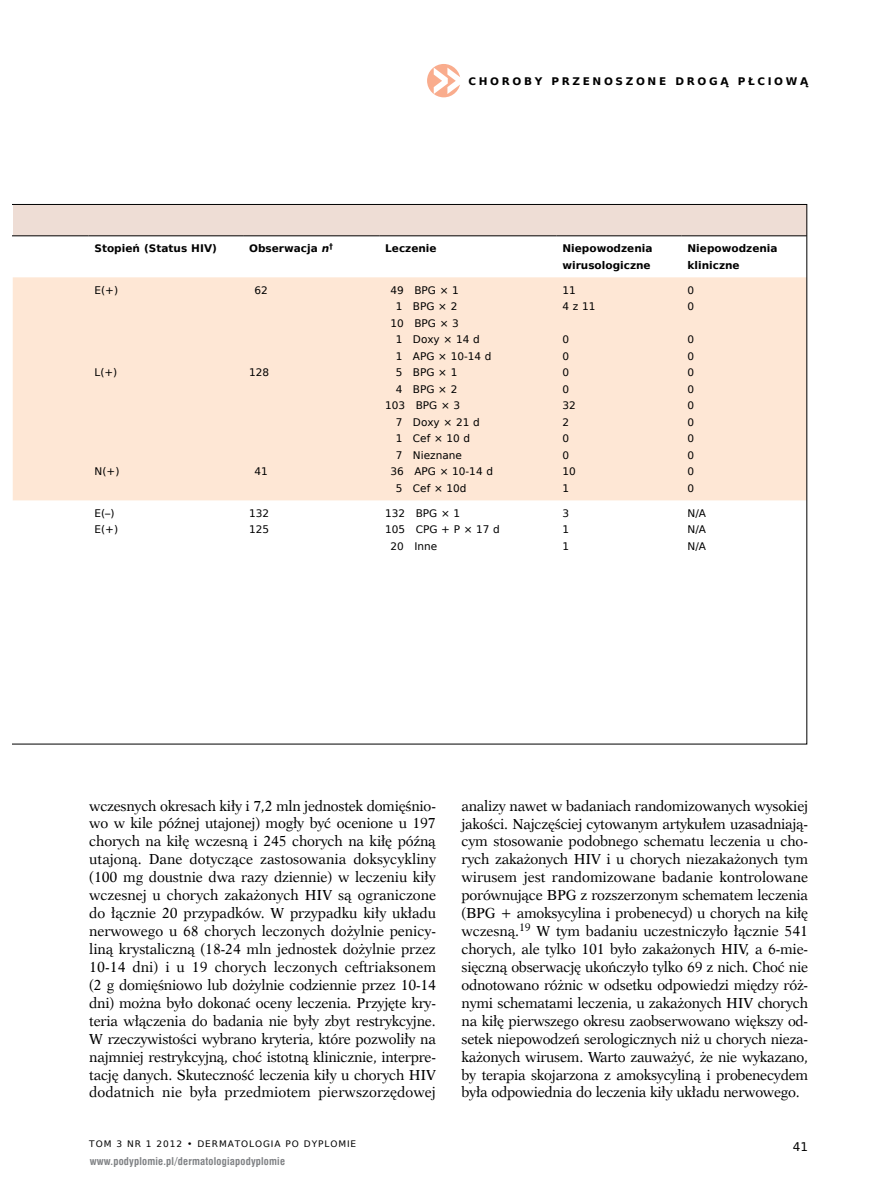
<style>
.page{position:relative;width:872px;height:1191px;background:#fff}
.page>*{position:absolute;margin:0;border:0;box-sizing:border-box;transform-origin:0 0}
.t1{font:14.55px/18px "Dutch 823 EU";letter-spacing:-.02em;color:#000;text-align:justify;scale:.96 1}
.t2{font:12px "Prima Sans EU";color:#000}
.t3{font:10.5px/16.5px "Prima Sans EU";color:#000}
.t4{font:700 10.5px/16.5px "Prima Sans EU";color:#000}
.t5{font:700 10.5px "Swis 721 Cn EU";letter-spacing:.02em;color:#808285}
.t6{font:700 10.5px "Prima Sans EU";letter-spacing:.25em;color:#000}
.t7{font:9px "Prima Sans EU";letter-spacing:.1em;color:#000}
.s1{font-style:italic}
</style>
<div class="page">
<div style="left:427px;top:64px;width:33px;height:33px;background:#f9ac8d;border-radius:50%"></div>
<svg style="left:434px;top:68px;width:26px;height:26px"></svg>
<svg style="left:13px;top:204px;width:794px;height:540px"></svg>
<p class="t6" style="left:468px;top:74px;width:341px">Choroby przenoszone drogą płCiową</p>
<p class="t4" style="left:94px;top:240px;width:124px">stopień (status hiV)</p>
<p class="t4" style="left:249px;top:240px;width:86px">obserwacja <span class="s1">n</span><sup>†</sup></p>
<p class="t4" style="left:385px;top:240px;width:53px">leczenie</p>
<p class="t4" style="left:562px;top:240px;width:92px">niepowodzenia wirusologiczne</p>
<p class="t4" style="left:687px;top:240px;width:92px">niepowodzenia kliniczne</p>
<p class="t3" style="left:95px;top:281px;width:25px">E(+)</p>
<p class="t3" style="left:390px;top:281px;width:70px">49 BPG × 1</p>
<p class="t3" style="left:396px;top:298px;width:63px">1 BPG × 2</p>
<p class="t3" style="left:390px;top:314px;width:70px">10 BPG × 3</p>
<p class="t3" style="left:396px;top:331px;width:85px">1 DOXY × 14 D</p>
<p class="t3" style="left:396px;top:347px;width:97px">1 APG × 10-14 D</p>
<p class="t3" style="left:396px;top:364px;width:63px">5 BPG × 1</p>
<p class="t3" style="left:396px;top:380px;width:63px">4 BPG × 2</p>
<p class="t3" style="left:385px;top:397px;width:77px">103 BPG × 3</p>
<p class="t3" style="left:396px;top:413px;width:85px">7 DOXY × 21 D</p>
<p class="t3" style="left:396px;top:430px;width:76px">1 CEF × 10 D</p>
<p class="t3" style="left:396px;top:446px;width:68px">7 NIEZNANE</p>
<p class="t3" style="left:390px;top:463px;width:104px">36 APG × 10-14 D</p>
<p class="t3" style="left:396px;top:479px;width:72px">5 CEF × 10D</p>
<p class="t3" style="left:687px;top:281px;width:8px">0<br>0</p>
<p class="t3" style="left:687px;top:331px;width:8px;text-align:justify">0<br>0<br>0<br>0<br>0<br>0<br>0<br>0<br>0<br>0</p>
<p class="t3" style="left:254px;top:281px;width:15px">62</p>
<p class="t3" style="left:562px;top:281px;width:34px">11<br>4 Z 11</p>
<p class="t3" style="left:562px;top:331px;width:15px">0<br>0<br>0<br>0<br>32<br>2<br>0<br>0<br>10<br>1</p>
<p class="t3" style="left:95px;top:364px;width:24px">L(+)</p>
<p class="t3" style="left:249px;top:364px;width:22px">128</p>
<p class="t3" style="left:95px;top:463px;width:26px">N(+)</p>
<p class="t3" style="left:254px;top:463px;width:15px">41</p>
<p class="t3" style="left:95px;top:504px;width:25px">E(–)<br>E(+)</p>
<p class="t3" style="left:249px;top:504px;width:22px">132<br>125</p>
<p class="t3" style="left:385px;top:504px;width:77px">132 BPG × 1</p>
<p class="t3" style="left:385px;top:521px;width:116px">105 CPG + P × 17 D</p>
<p class="t3" style="left:390px;top:537px;width:48px">20 INNE</p>
<p class="t3" style="left:562px;top:504px;width:8px;text-align:justify">3<br>1<br>1</p>
<p class="t3" style="left:687px;top:504px;width:20px;text-align:justify">N/A N/A N/A</p>
<p class="t1" style="left:89px;top:796px;width:363px">wczesnych okresach kiły i 7,2 mln jednostek domięśnio&shy;wo w kile późnej utajonej) mogły być ocenione u 197 chorych na kiłę wczesną i 245 chorych na kiłę późną utajoną. Dane dotyczące zastosowania doksycykliny (100 mg doustnie dwa razy dziennie) w leczeniu kiły wczesnej u chorych zakażonych HIV są ograniczone do łącznie 20 przypadków. W przypadku kiły układu nerwowego u 68 chorych leczonych dożylnie penicy&shy;liną krystaliczną (18-24 mln jednostek dożylnie przez 10-14 dni) i u 19 chorych leczonych ceftriaksonem (2 g domięśniowo lub dożylnie codziennie przez 10-14 dni) można było dokonać oceny leczenia. Przyjęte kry&shy;teria włączenia do badania nie były zbyt restrykcyjne.<br>W rzeczywistości wybrano kryteria, które pozwoliły na najmniej restrykcyjną, choć istotną klinicznie, interpre&shy;tację danych. Skuteczność leczenia kiły u chorych HIV dodatnich nie była przedmiotem pierwszorzędowej</p>
<p class="t1" style="left:461px;top:796px;width:363px">analizy nawet w badaniach randomizowanych wysokiej jakości. Najczęściej cytowanym artykułem uzasadniają&shy;cym stosowanie podobnego schematu leczenia u cho&shy;rych zakażonych HIV i u chorych niezakażonych tym wirusem jest randomizowane badanie kontrolowane porównujące BPG z rozszerzonym schematem leczenia (BPG + amoksycylina i probenecyd) u chorych na kiłę wczesną.<sup>19</sup> W tym badaniu uczestniczyło łącznie 541 chorych, ale tylko 101 było zakażonych HIV, a 6-mie&shy;sięczną obserwację ukończyło tylko 69 z nich. Choć nie odnotowano różnic w odsetku odpowiedzi między róż&shy;nymi schematami leczenia, u zakażonych HIV chorych na kiłę pierwszego okresu zaobserwowano większy od&shy;setek niepowodzeń serologicznych niż u chorych nieza&shy;każonych wirusem. Warto zauważyć, że nie wykazano, by terapia skojarzona z amoksycyliną i probenecydem była odpowiednia do leczenia kiły układu nerwowego.</p>
<p class="t7" style="left:89px;top:1137px;width:268px">TOM 3 NR 1 2012 • DERMATOLOGIA PO DYPLOMIE</p>
<p class="t2" style="left:793px;top:1138px;width:17px">41</p>
<p class="t5" style="left:90px;top:1155px;width:197px">www.podyplomie.pl/dermatologiapodyplomie</p>
</div>
